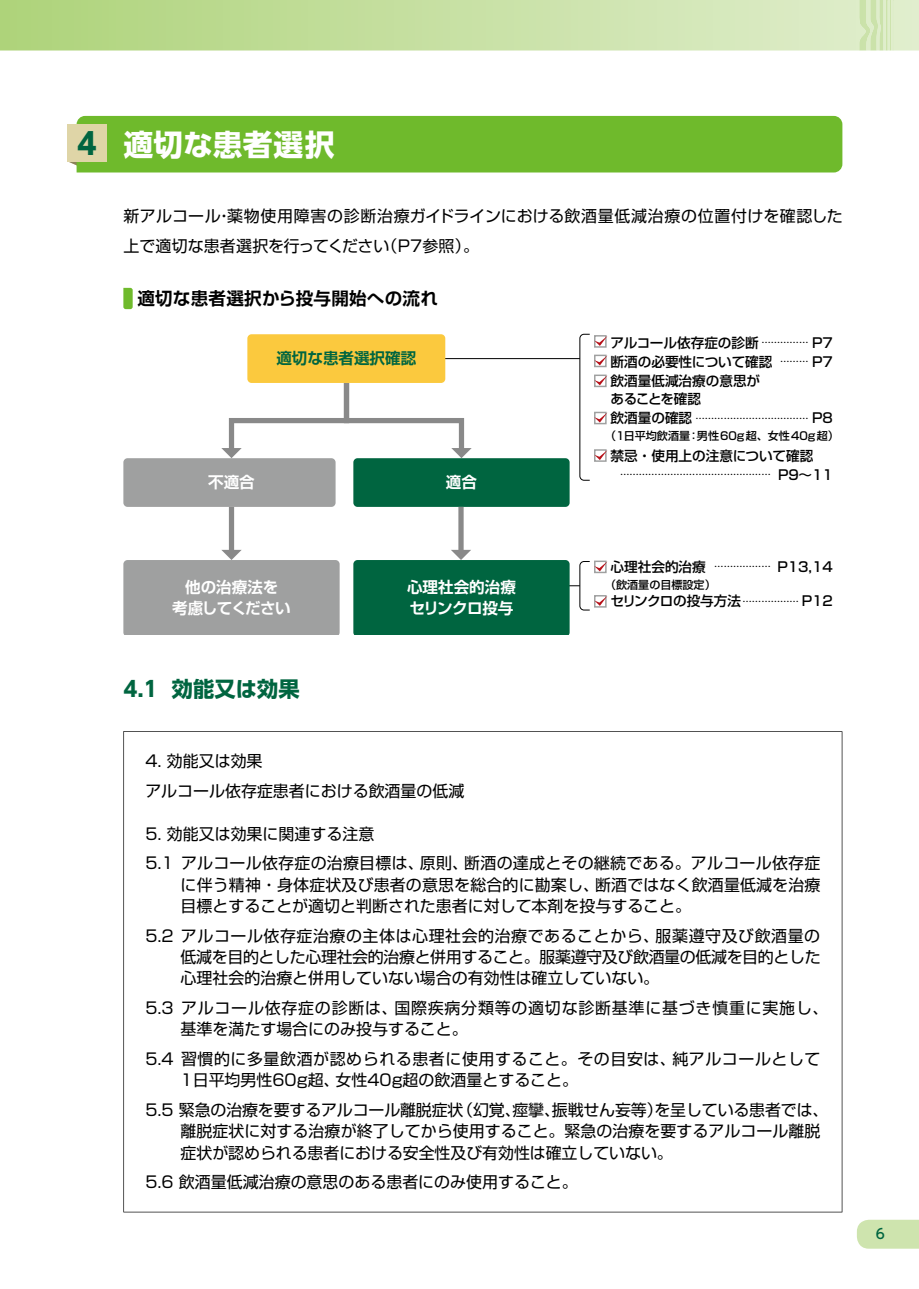
<style>
.page{position:relative;width:919px;height:1289px;background:#fff}
.page>*{position:absolute;margin:0;border:0;box-sizing:border-box;transform-origin:0 0}
.t1{font:700 29.7px "UD Shin Go Pr 6 N";letter-spacing:.01em;color:#fff}
.t2{font:700 21.3px "UD Shin Go Pr 6 N";color:#006540}
.t3{font:700 17.55px "Shin Go Pr 6 N De";letter-spacing:.015em;color:#000}
.t4{font:15.9px/21.3px "Shin Go Pr 6 N";color:#000}
.t5{font:15.9px/21.3px "Shin Go Pr 6 N";letter-spacing:.035em;color:#000}
.t6{font:15.9px/21.3px "Shin Go Pr 6 N";letter-spacing:.05em;color:#000}
.t7{font:700 15.6px/21.1px "Shin Go Pr 6 N De";color:#fff}
.t8{font:700 15.6px/21.1px "Shin Go Pr 6 N De";letter-spacing:-.02em;color:#fff;text-align:center}
.t9{font:700 15.6px "Shin Go Pr 6 N De";color:#006540}
.t10{font:500 13.8px "UD Shin Go Pr 6 N";color:#006540}
.t11{font:500 13.65px/18.9px "Shin Go Pr 6 N";color:#000}
.t12{font:500 11.1px "Shin Go Pr 6 N";color:#000}
.t13{font:500 9.45px "Shin Go Pr 6 N";color:#000}
.s1{color:#006540}
.s2{font-size:9.45px}
.s3{font-size:13.65px}
</style>
<div class="page">
<svg style="left:0;top:0;width:918px;height:50px;background:#c7e0a3"></svg>
<div style="left:857px;top:1219px;width:61px;height:29px;background:#cee4ae"></div>
<div style="left:67px;top:116px;width:775px;height:56px;background:#6fba2c"></div>
<div style="left:67px;top:124px;width:40px;height:37px;background:#dfd5a7"></div>
<svg style="left:123px;top:731px;width:719px;height:481px"></svg>
<svg style="left:123px;top:288px;width:10px;height:21px"></svg>
<hr style="left:346px;top:358px;width:234px;height:1px;background:#000">
<hr style="left:461px;top:585px;width:119px;height:1px;background:#000">
<div style="left:123px;top:458px;width:212px;height:49px;background:#9fa0a0;border-radius:4px"></div>
<div style="left:353px;top:458px;width:216px;height:49px;background:#006540;border-radius:4px"></div>
<svg style="left:221px;top:378px;width:250px;height:80px"></svg>
<div style="left:229px;top:507px;width:5px;height:44px;background:#898989"></div>
<svg style="left:123px;top:550px;width:216px;height:84px;background:#aaabab"></svg>
<div style="left:458px;top:507px;width:5px;height:44px;background:#898989"></div>
<svg style="left:353px;top:550px;width:216px;height:84px;background:#1f7757"></svg>
<div style="left:247px;top:334px;width:198px;height:49px;background:#fbc93e;border-radius:4px"></div>
<svg style="left:579px;top:334px;width:28px;height:146px"></svg>
<div style="left:594px;top:560px;width:12px;height:13px;border:1px solid #9fa0a0"></div>
<svg style="left:579px;top:561px;width:28px;height:49px"></svg>
<h1 class="t1" style="left:77px;top:120px;width:259px"><span class="s1">4</span> 適切な患者選択</h1>
<p class="t4" style="left:123px;top:200px;width:720px;line-height:29.7px">新アルコール・薬物使用障害の診断治療ガイドラインにおける飲酒量低減治療の位置付けを確認した上で適切な患者選択を行ってください（P7参照）。</p>
<p class="t3" style="left:137px;top:284px;width:302px">適切な患者選択から投与開始への流れ</p>
<p class="t9" style="left:276px;top:345px;width:141px">適切な患者選択確認</p>
<p class="t7" style="left:208px;top:471px;width:48px">不適合</p>
<p class="t7" style="left:446px;top:471px;width:33px">適合</p>
<p class="t8" style="left:172px;top:575px;width:120px">他の治療法を<br>考慮してください</p>
<h2 class="t2" style="left:123px;top:671px;width:178px">4.1 効能又は効果</h2>
<p class="t7" style="left:407px;top:575px;width:110px">心理社会的治療セリンクロ投与</p>
<p class="t11" style="left:610px;top:332px;width:224px">アルコール依存症の診断 <span class="s2">……………</span> P7断酒の必要性について確認 <span class="s2">………</span> P7飲酒量低減治療の意思が<br>あることを確認</p>
<p class="t13" style="left:610px;top:410px;width:224px"><span class="s3">飲酒量の確認</span> ……………………………… <span class="s3">P8</span></p>
<p class="t12" style="left:605px;top:426px;width:235px">（1日平均飲酒量：男性60g超、女性40g超）</p>
<p class="t11" style="left:610px;top:445px;width:204px">禁忌・使用上の注意について確認</p>
<p class="t13" style="left:620px;top:467px;width:214px">………………………………………… <span class="s3">P9～11</span></p>
<p class="t11" style="left:610px;top:556px;width:224px">心理社会的治療 <span class="s2">………………</span> P13,14</p>
<p class="t12" style="left:605px;top:575px;width:112px">（飲酒量の目標設定）</p>
<p class="t11" style="left:610px;top:591px;width:224px">セリンクロの投与方法<span class="s2">………………</span> P12</p>
<p class="t4" style="left:145px;top:745px;width:320px;line-height:29.7px">4. 効能又は効果<br>アルコール依存症患者における飲酒量の低減</p>
<p class="t4" style="left:145px;top:817px;width:676px;line-height:29.7px">5. 効能又は効果に関連する注意<br>5.1 アルコール依存症の治療目標は、原則、断酒の達成とその継続である。アルコール依存症</p>
<p class="t4" style="left:181px;top:872px;width:641px">に伴う精神・身体症状及び患者の意思を総合的に勘案し、断酒ではなく飲酒量低減を治療目標とすることが適切と判断された患者に対して本剤を投与すること。</p>
<p class="t4" style="left:181px;top:923px;width:641px;text-align:justify;text-indent:-35px">5.2 アルコール依存症治療の主体は心理社会的治療であることから、服薬遵守及び飲酒量の低減を目的とした心理社会的治療と併用すること。服薬遵守及び飲酒量の低減を目的とした心理社会的治療と併用していない場合の有効性は確立していない。</p>
<p class="t6" style="left:181px;top:996px;width:649px;text-indent:-35px">5.3 アルコール依存症の診断は、国際疾病分類等の適切な診断基準に基づき慎重に実施し、基準を満たす場合にのみ投与すること。</p>
<p class="t5" style="left:181px;top:1047px;width:641px;text-indent:-35px">5.4 習慣的に多量飲酒が認められる患者に使用すること。その目安は、純アルコールとして<br>1日平均男性60g超、女性40g超の飲酒量とすること。</p>
<p class="t4" style="left:181px;top:1098px;width:649px;text-indent:-35px">5.5 緊急の治療を要するアルコール離脱症状（幻覚、痙攣、振戦せん妄等）を呈している患者では、離脱症状に対する治療が終了してから使用すること。緊急の治療を要するアルコール離脱症状が認められる患者における安全性及び有効性は確立していない。</p>
<p class="t4" style="left:145px;top:1170px;width:434px">5.6 飲酒量低減治療の意思のある患者にのみ使用すること。</p>
<p class="t10" style="left:875px;top:1222px;width:11px">6</p>
</div>
